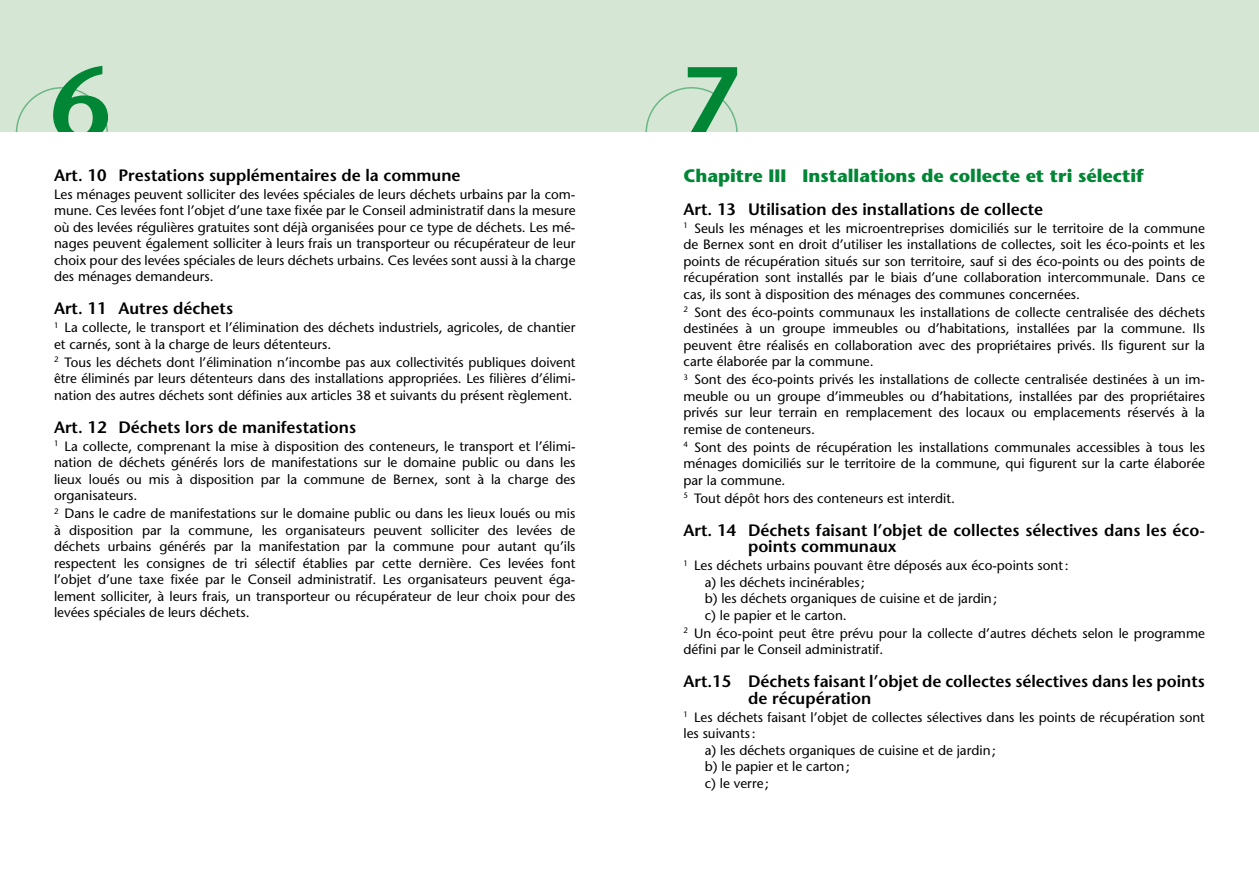
<style>
.page{position:relative;width:1259px;height:893px;background:#fff}
.page>*{position:absolute;margin:0;border:0;box-sizing:border-box;transform-origin:0 0}
.t1{font:600 105px "Stone Sans Std";color:#008635}
.t2{font:700 18px "Stone Sans Std";color:#008635}
.t3{font:600 16.5px/16.5px "Stone Sans Std";color:#000}
.t4{font:500 13.5px/16.5px "Stone Sans Std";color:#000;text-align:justify}
</style>
<div class="page">
<div style="left:0;top:0;width:1259px;height:133px;background:#d5e6d4"></div>
<svg style="left:15px;top:87px;width:93px;height:45px"></svg>
<svg style="left:645px;top:87px;width:93px;height:45px"></svg>
<div style="left:0;top:132px;width:1259px;height:25px;background:#fff"></div>
<h1 class="t1" style="left:51px;top:41px;width:62px">6</h1>
<h1 class="t1" style="left:679px;top:41px;width:62px">7</h1>
<p class="t3" style="left:54px;top:167px;width:408px">Art. 10 Prestations supplémentaires de la commune</p>
<p class="t4" style="left:54px;top:186px;width:523px">Les ménages peuvent solliciter des levées spéciales de leurs déchets urbains par la com&shy;mune. Ces levées font l’objet d’une taxe fixée par le Conseil administratif dans la mesure où des levées régulières gratuites sont déjà organisées pour ce type de déchets. Les mé&shy;nages peuvent également solliciter à leurs frais un transporteur ou récupérateur de leur choix pour des levées spéciales de leurs déchets urbains. Ces levées sont aussi à la charge des ménages demandeurs.</p>
<p class="t3" style="left:54px;top:300px;width:180px">Art. 11 Autres déchets</p>
<p class="t4" style="left:54px;top:319px;width:523px"><sup>1</sup> La collecte, le transport et l’élimination des déchets industriels, agricoles, de chantier et carnés, sont à la charge de leurs détenteurs.</p>
<p class="t4" style="left:54px;top:354px;width:523px"><sup>2</sup> Tous les déchets dont l’élimination n’incombe pas aux collectivités publiques doivent être éliminés par leurs détenteurs dans des installations appropriées. Les filières d’élimi&shy;nation des autres déchets sont définies aux articles 38 et suivants du présent règlement.</p>
<p class="t3" style="left:54px;top:419px;width:303px">Art. 12 Déchets lors de manifestations</p>
<p class="t4" style="left:54px;top:438px;width:523px"><sup>1</sup> La collecte, comprenant la mise à disposition des conteneurs, le transport et l’élimi&shy;nation de déchets générés lors de manifestations sur le domaine public ou dans les lieux loués ou mis à disposition par la commune de Bernex, sont à la charge des organisateurs.</p>
<p class="t4" style="left:54px;top:505px;width:523px"><sup>2</sup> Dans le cadre de manifestations sur le domaine public ou dans les lieux loués ou mis à disposition par la commune, les organisateurs peuvent solliciter des levées de déchets urbains générés par la manifestation par la commune pour autant qu’ils respectent les consignes de tri sélectif établies par cette dernière. Ces levées font l’objet d’une taxe fixée par le Conseil administratif. Les organisateurs peuvent éga&shy;lement solliciter, à leurs frais, un transporteur ou récupérateur de leur choix pour des levées spéciales de leurs déchets.</p>
<h2 class="t2" style="left:683px;top:165px;width:462px">Chapitre III Installations de collecte et tri sélectif</h2>
<p class="t3" style="left:683px;top:201px;width:361px">Art. 13 Utilisation des installations de collecte</p>
<p class="t4" style="left:683px;top:220px;width:523px"><sup>1</sup> Seuls les ménages et les microentreprises domiciliés sur le territoire de la commune de Bernex sont en droit d’utiliser les installations de collectes, soit les éco-points et les points de récupération situés sur son territoire, sauf si des éco-points ou des points de récupération sont installés par le biais d’une collaboration intercommunale. Dans ce cas, ils sont à disposition des ménages des communes concernées.</p>
<p class="t4" style="left:683px;top:304px;width:523px"><sup>2</sup> Sont des éco-points communaux les installations de collecte centralisée des déchets destinées à un groupe immeubles ou d’habitations, installées par la commune. Ils peuvent être réalisés en collaboration avec des propriétaires privés. Ils figurent sur la carte élaborée par la commune.</p>
<p class="t4" style="left:683px;top:371px;width:523px"><sup>3</sup> Sont des éco-points privés les installations de collecte centralisée destinées à un im&shy;meuble ou un groupe d’immeubles ou d’habitations, installées par des propriétaires privés sur leur terrain en remplacement des locaux ou emplacements réservés à la remise de conteneurs.</p>
<p class="t4" style="left:683px;top:439px;width:523px"><sup>4</sup> Sont des points de récupération les installations communales accessibles à tous les ménages domiciliés sur le territoire de la commune, qui figurent sur la carte élaborée par la commune.</p>
<p class="t4" style="left:683px;top:490px;width:273px"><sup>5</sup> Tout dépôt hors des conteneurs est interdit.</p>
<p class="t3" style="left:748px;top:522px;width:458px;text-indent:-64px">Art. 14 Déchets faisant l’objet de collectes sélectives dans les éco&shy;points communaux</p>
<p class="t4" style="left:705px;top:557px;width:365px;text-align:left;text-indent:-21px"><sup>1</sup> Les déchets urbains pouvant être déposés aux éco-points sont: a) les déchets incinérables;<br>b) les déchets organiques de cuisine et de jardin;<br>c) le papier et le carton.</p>
<p class="t4" style="left:683px;top:625px;width:523px"><sup>2</sup> Un éco-point peut être prévu pour la collecte d’autres déchets selon le programme défini par le Conseil administratif.</p>
<p class="t3" style="left:748px;top:673px;width:458px;text-indent:-64px">Art.15 Déchets faisant l’objet de collectes sélectives dans les points de récupération</p>
<p class="t4" style="left:683px;top:709px;width:523px"><sup>1</sup> Les déchets faisant l’objet de collectes sélectives dans les points de récupération sont</p>
<p class="t4" style="left:683px;top:725px;width:74px">les suivants:</p>
<p class="t4" style="left:705px;top:742px;width:293px">a) les déchets organiques de cuisine et de jardin;</p>
<p class="t4" style="left:705px;top:758px;width:147px">b) le papier et le carton;</p>
<p class="t4" style="left:705px;top:775px;width:66px">c) le verre;</p>
</div>
